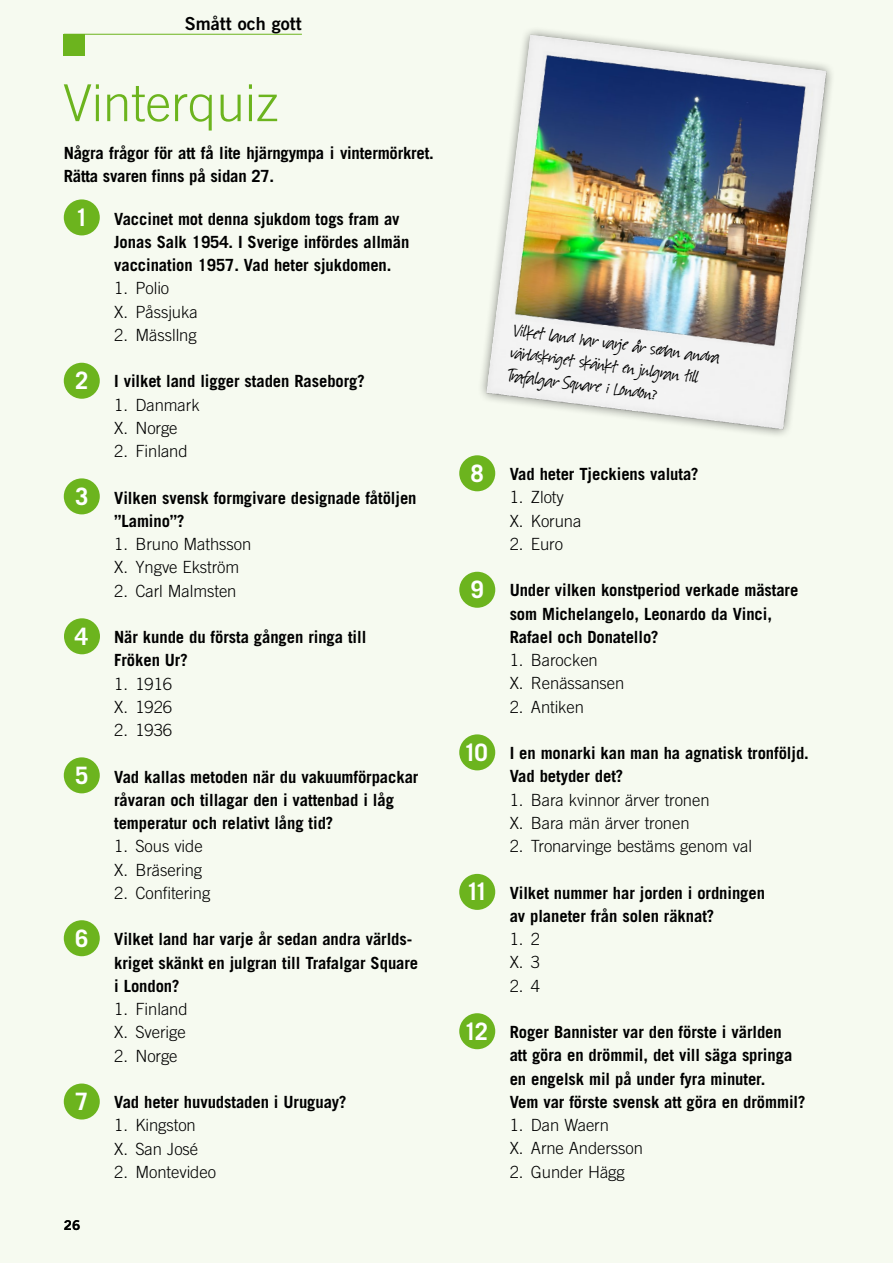
<style>
.page{position:relative;width:893px;height:1263px;background:#f6faf0}
.page>*{position:absolute;margin:0;border:0;box-sizing:border-box;transform-origin:0 0}
.t1{font:300 51px "Trade Gothic LT Std";color:#6cb41e}
.t2{font:700 24px "Trade Gothic LT Std";color:#fff}
.t3{font:21px/22.6px "Suomi Hand Script";color:#000}
.t4{font:18px "Trade Gothic LT Std Bd 2";color:#000}
.t5{font:700 16.8px/23.2px "Trade Gothic LT Std";letter-spacing:-.005em;color:#000}
.t6{font:300 16.8px/23.2px "Trade Gothic LT Std";letter-spacing:-.005em;color:#000}
.t7{font:13.5px "Trade Gothic LT Std Bd 2";color:#000}
</style>
<div class="page">
<div style="left:64px;top:34px;width:21px;height:22px;background:#6cb41e"></div>
<hr style="left:64px;top:34px;width:238px;height:1px;background:#6cb41e">
<div style="left:64px;top:199px;width:36px;height:36px;background:#6cb41e;border-radius:50%"></div>
<div style="left:64px;top:363px;width:36px;height:36px;background:#6cb41e;border-radius:50%"></div>
<div style="left:64px;top:478px;width:36px;height:36px;background:#6cb41e;border-radius:50%"></div>
<div style="left:64px;top:618px;width:36px;height:36px;background:#6cb41e;border-radius:50%"></div>
<div style="left:459px;top:874px;width:36px;height:36px;background:#6cb41e;border-radius:50%"></div>
<div style="left:459px;top:1013px;width:36px;height:36px;background:#6cb41e;border-radius:50%"></div>
<div style="left:459px;top:734px;width:36px;height:36px;background:#6cb41e;border-radius:50%"></div>
<div style="left:459px;top:572px;width:36px;height:36px;background:#6cb41e;border-radius:50%"></div>
<div style="left:459px;top:455px;width:36px;height:36px;background:#6cb41e;border-radius:50%"></div>
<div style="left:64px;top:920px;width:36px;height:36px;background:#6cb41e;border-radius:50%"></div>
<div style="left:64px;top:757px;width:36px;height:36px;background:#6cb41e;border-radius:50%"></div>
<img style="left:486px;top:34px;width:341px;height:396px">
<div style="left:64px;top:1083px;width:36px;height:36px;background:#6cb41e;border-radius:50%"></div>
<p class="t4" style="left:185px;top:12px;width:119px">Smått och gott</p>
<h1 class="t1" style="left:63px;top:73px;width:217px">Vinterquiz</h1>
<p class="t5" style="left:64px;top:141px;width:371px">Några frågor för att få lite hjärngympa i vintermörkret.<br>Rätta svaren finns på sidan 27.</p>
<h2 class="t2" style="left:75px;top:203px;width:15px">1</h2>
<h2 class="t2" style="left:75px;top:366px;width:15px">2</h2>
<h2 class="t2" style="left:75px;top:482px;width:15px">3</h2>
<h2 class="t2" style="left:75px;top:622px;width:15px">4</h2>
<h2 class="t2" style="left:75px;top:761px;width:15px">5</h2>
<h2 class="t2" style="left:75px;top:923px;width:15px">6</h2>
<h2 class="t2" style="left:75px;top:1087px;width:15px">7</h2>
<p class="t7" style="left:64px;top:1217px;width:18px">26</p>
<p class="t5" style="left:114px;top:207px;width:297px">Vaccinet mot denna sjukdom togs fram av<br>Jonas Salk 1954. I Sverige infördes allmän vaccination 1957. Vad heter sjukdomen.</p>
<p class="t6" style="left:114px;top:276px;width:85px">1. Polio<br>X. Påssjuka</p>
<p class="t6" style="left:114px;top:323px;width:84px">2. Mässllng</p>
<p class="t5" style="left:114px;top:369px;width:252px">I vilket land ligger staden Raseborg?</p>
<p class="t6" style="left:114px;top:393px;width:87px">1. Danmark<br>X. Norge</p>
<p class="t6" style="left:114px;top:439px;width:75px">2. Finland</p>
<p class="t5" style="left:114px;top:486px;width:304px">Vilken svensk formgivare designade fåtöljen ”Lamino”?</p>
<p class="t6" style="left:114px;top:532px;width:139px">1. Bruno Mathsson<br>X. Yngve Ekström</p>
<p class="t6" style="left:114px;top:579px;width:124px">2. Carl Malmsten</p>
<p class="t5" style="left:114px;top:625px;width:254px">När kunde du första gången ringa till<br>Fröken Ur?</p>
<p class="t6" style="left:114px;top:672px;width:59px">1. 1916<br>X. 1926</p>
<p class="t6" style="left:114px;top:718px;width:59px">2. 1936</p>
<p class="t5" style="left:114px;top:765px;width:306px">Vad kallas metoden när du vakuumförpackar råvaran och tillagar den i vattenbad i låg temperatur och relativt lång tid?</p>
<p class="t6" style="left:114px;top:834px;width:90px">1. Sous vide<br>X. Bräsering</p>
<p class="t6" style="left:114px;top:881px;width:98px">2. Confitering</p>
<p class="t5" style="left:114px;top:927px;width:306px">Vilket land har varje år sedan andra världs&shy;kriget skänkt en julgran till Trafalgar Square i London?</p>
<p class="t6" style="left:114px;top:997px;width:75px">1. Finland<br>X. Sverige</p>
<p class="t6" style="left:114px;top:1044px;width:65px">2. Norge</p>
<p class="t5" style="left:114px;top:1090px;width:234px">Vad heter huvudstaden i Uruguay?</p>
<p class="t6" style="left:114px;top:1113px;width:85px">1. Kingston<br>X. San José</p>
<p class="t6" style="left:114px;top:1160px;width:103px">2. Montevideo</p>
<p class="t3" style="left:515px;top:319px;width:209px;rotate:8deg">Vilket land har varje år sedan andra världskriget skänkt en julgran till<br>Trafalgar Square i London?</p>
<h2 class="t2" style="left:471px;top:459px;width:15px">8</h2>
<h2 class="t2" style="left:471px;top:575px;width:15px">9</h2>
<h2 class="t2" style="left:463px;top:738px;width:26px">10</h2>
<h2 class="t2" style="left:466px;top:877px;width:23px">11</h2>
<h2 class="t2" style="left:464px;top:1016px;width:26px">12</h2>
<p class="t5" style="left:510px;top:462px;width:190px">Vad heter Tjeckiens valuta?</p>
<p class="t6" style="left:510px;top:485px;width:73px">1. Zloty<br>X. Koruna</p>
<p class="t6" style="left:510px;top:532px;width:55px">2. Euro</p>
<p class="t5" style="left:510px;top:578px;width:290px">Under vilken konstperiod verkade mästare som Michelangelo, Leonardo da Vinci,<br>Rafael och Donatello?</p>
<p class="t6" style="left:510px;top:648px;width:116px">1. Barocken<br>X. Renässansen</p>
<p class="t6" style="left:510px;top:695px;width:76px">2. Antiken</p>
<p class="t5" style="left:510px;top:741px;width:301px">I en monarki kan man ha agnatisk tronföljd.<br>Vad betyder det?</p>
<p class="t6" style="left:510px;top:788px;width:201px">1. Bara kvinnor ärver tronen<br>X. Bara män ärver tronen</p>
<p class="t6" style="left:510px;top:834px;width:244px">2. Tronarvinge bestäms genom val</p>
<p class="t5" style="left:510px;top:881px;width:257px">Vilket nummer har jorden i ordningen av planeter från solen räknat?</p>
<p class="t6" style="left:510px;top:927px;width:32px">1. 2<br>X. 3</p>
<p class="t6" style="left:510px;top:974px;width:32px">2. 4</p>
<p class="t5" style="left:510px;top:1020px;width:297px">Roger Bannister var den förste i världen<br>att göra en drömmil, det vill säga springa en engelsk mil på under fyra minuter.<br>Vem var förste svensk att göra en drömmil?</p>
<p class="t6" style="left:510px;top:1113px;width:135px">1. Dan Waern<br>X. Arne Andersson</p>
<p class="t6" style="left:510px;top:1160px;width:117px">2. Gunder Hägg</p>
</div>
